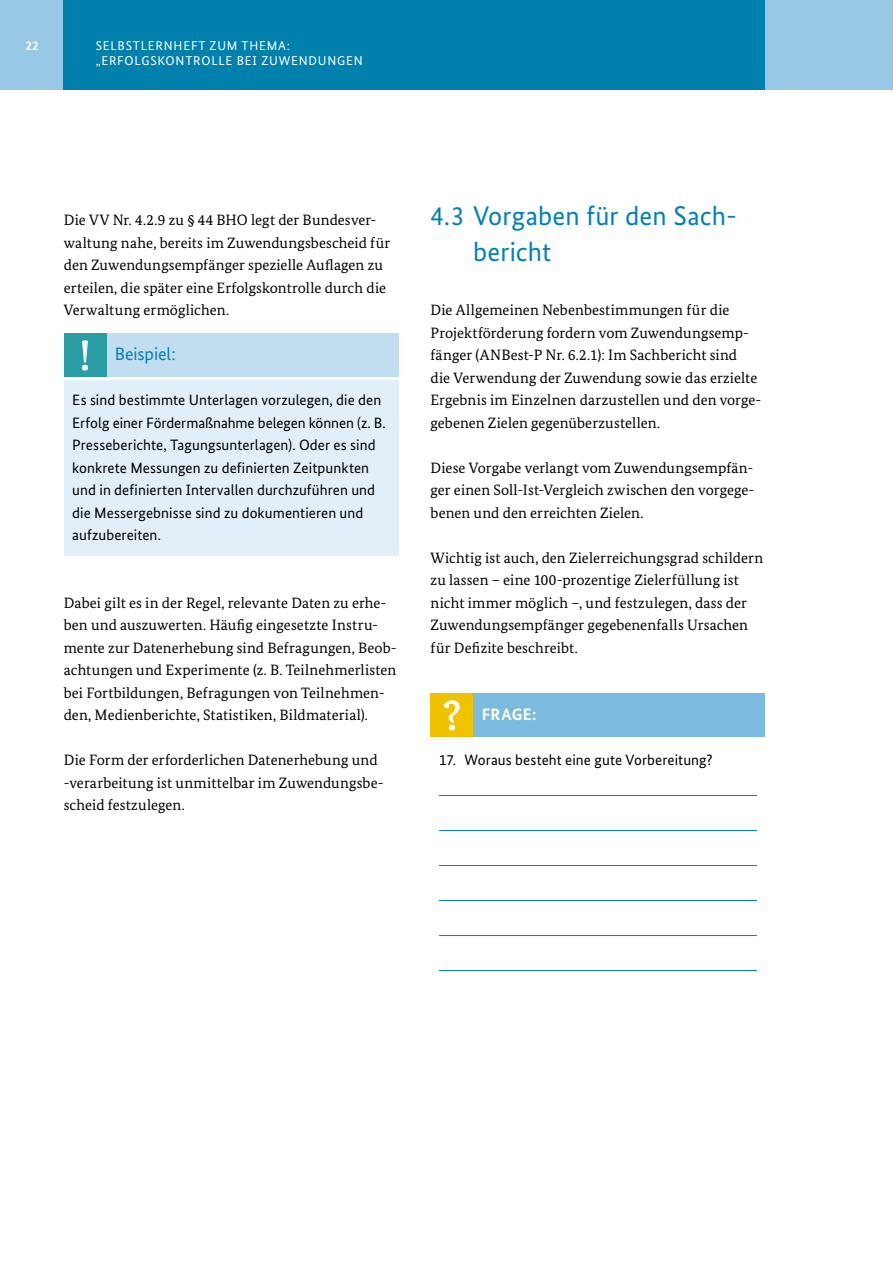
<style>
.page{position:relative;width:893px;height:1263px;background:#fff}
.page>*{position:absolute;margin:0;border:0;box-sizing:border-box;transform-origin:0 0}
.t1{font:45px "Spinoza Pro";color:#fff}
.t2{font:27px/36px "Bundes Sans";letter-spacing:.005em;color:#0080bb}
.t3{font:18px "Bundes Sans";letter-spacing:-.005em;color:#0080bb}
.t4{font:700 16.5px "Bundes Sans";letter-spacing:.025em;color:#fff}
.t5{font:15px/22.5px "Bundes Serif";letter-spacing:.005em;color:#000}
.t6{font:15px/22.5px "Bundes Sans";letter-spacing:.005em;color:#000}
.t7{font:12.75px/15.3px "Bundes Sans";letter-spacing:.06em;color:#fff}
.t8{font:700 12.75px "Bundes Sans";color:#fff}
</style>
<div class="page">
<div style="left:0;top:0;width:340px;height:90px;background:#99c8e6"></div>
<div style="left:64px;top:0;width:829px;height:90px;background:#0081ad"></div>
<div style="left:765px;top:0;width:128px;height:90px;background:#99c8e6"></div>
<div style="left:64px;top:381px;width:335px;height:175px;background:#e2eff9"></div>
<hr style="left:439px;top:970px;width:318px;height:1px;background:#0080bb">
<hr style="left:439px;top:935px;width:318px;height:1px;background:#0080bb">
<hr style="left:439px;top:900px;width:318px;height:1px;background:#0080bb">
<hr style="left:439px;top:865px;width:318px;height:1px;background:#0080bb">
<hr style="left:439px;top:830px;width:318px;height:1px;background:#0080bb">
<hr style="left:439px;top:795px;width:318px;height:1px;background:#0080bb">
<div style="left:64px;top:333px;width:335px;height:44px;background:#c2ddf0"></div>
<div style="left:431px;top:693px;width:334px;height:43px;background:#7cbbdf"></div>
<div style="left:431px;top:693px;width:42px;height:44px;background:#f1c200"></div>
<svg style="left:443px;top:700px;width:17px;height:31px"></svg>
<div style="left:64px;top:333px;width:42px;height:44px;background:#2a9ca3"></div>
<svg style="left:82px;top:340px;width:6px;height:31px"></svg>
<p class="t8" style="left:25px;top:37px;width:15px">22</p>
<p class="t7" style="left:96px;top:37px;width:269px">SELBSTLERNHEFT ZUM THEMA: „ERFOLGSKONTROLLE BEI ZUWENDUNGEN</p>
<p class="t5" style="left:64px;top:208px;width:328px">Die VV Nr. 4.2.9 zu § 44 BHO legt der Bundesver&shy;waltung nahe, bereits im Zuwendungsbescheid für den Zuwendungsempfänger spezielle Aufagen zu erteilen, die später eine Erfolgskontrolle durch die Verwaltung ermöglichen.</p>
<p class="t3" style="left:115px;top:343px;width:63px">Beispiel:</p>
<p class="t6" style="left:72px;top:388px;width:315px">Es sind bestimmte Unterlagen vorzulegen, die den Erfolg einer Fördermaßnahme belegen können (z. B. presseberichte, Tagungsunterlagen). Oder es sind konkrete Messungen zu defnierten Zeitpunkten und in defnierten Intervallen durchzuführen und die Messergebnisse sind zu dokumentieren und aufzubereiten.</p>
<h1 class="t1" style="left:79px;top:331px;width:14px">!</h1>
<p class="t5" style="left:64px;top:591px;width:334px">Dabei gilt es in der Regel, relevante Daten zu erhe&shy;ben und auszuwerten. Häufg eingesetzte Instru&shy;mente zur Datenerhebung sind Befragungen, Beob&shy;achtungen und Experimente (z. B. Teilnehmerlisten bei Fortbildungen, Befragungen von Teilnehmen&shy;den, Medienberichte, Statistiken, Bildmaterial).</p>
<p class="t5" style="left:64px;top:748px;width:321px">Die Form der erforderlichen Datenerhebung und -verarbeitung ist unmittelbar im Zuwendungsbe&shy;scheid festzulegen.</p>
<h2 class="t2" style="left:473px;top:197px;width:265px;text-indent:-42px">4.3 Vorgaben für den Sach&shy;bericht</h2>
<p class="t5" style="left:431px;top:298px;width:332px">Die Allgemeinen Nebenbestimmungen für die Projektförderung fordern vom Zuwendungsemp&shy;fänger (ANBest-P Nr. 6.2.1): Im Sachbericht sind<br>die Verwendung der Zuwendung sowie das erzielte Ergebnis im Einzelnen darzustellen und den vorge&shy;gebenen Zielen gegenüberzustellen.</p>
<p class="t5" style="left:431px;top:456px;width:325px;text-align:justify">Diese Vorgabe verlangt vom Zuwendungsempfän&shy;ger einen Soll-Ist-Vergleich zwischen den vorgege&shy;benen und den erreichten Zielen.</p>
<p class="t5" style="left:431px;top:546px;width:334px">Wichtig ist auch, den Zielerreichungsgrad schildern zu lassen – eine 100-prozentige Zielerfüllung ist nicht immer möglich –, und festzulegen, dass der Zuwendungsempfänger gegebenenfalls Ursachen für Defzite beschreibt.</p>
<h1 class="t1" style="left:442px;top:691px;width:20px">?</h1>
<p class="t4" style="left:482px;top:704px;width:56px">FRAGE:</p>
<p class="t6" style="left:439px;top:748px;width:275px">17. Woraus besteht eine gute Vorbereitung?</p>
</div>
